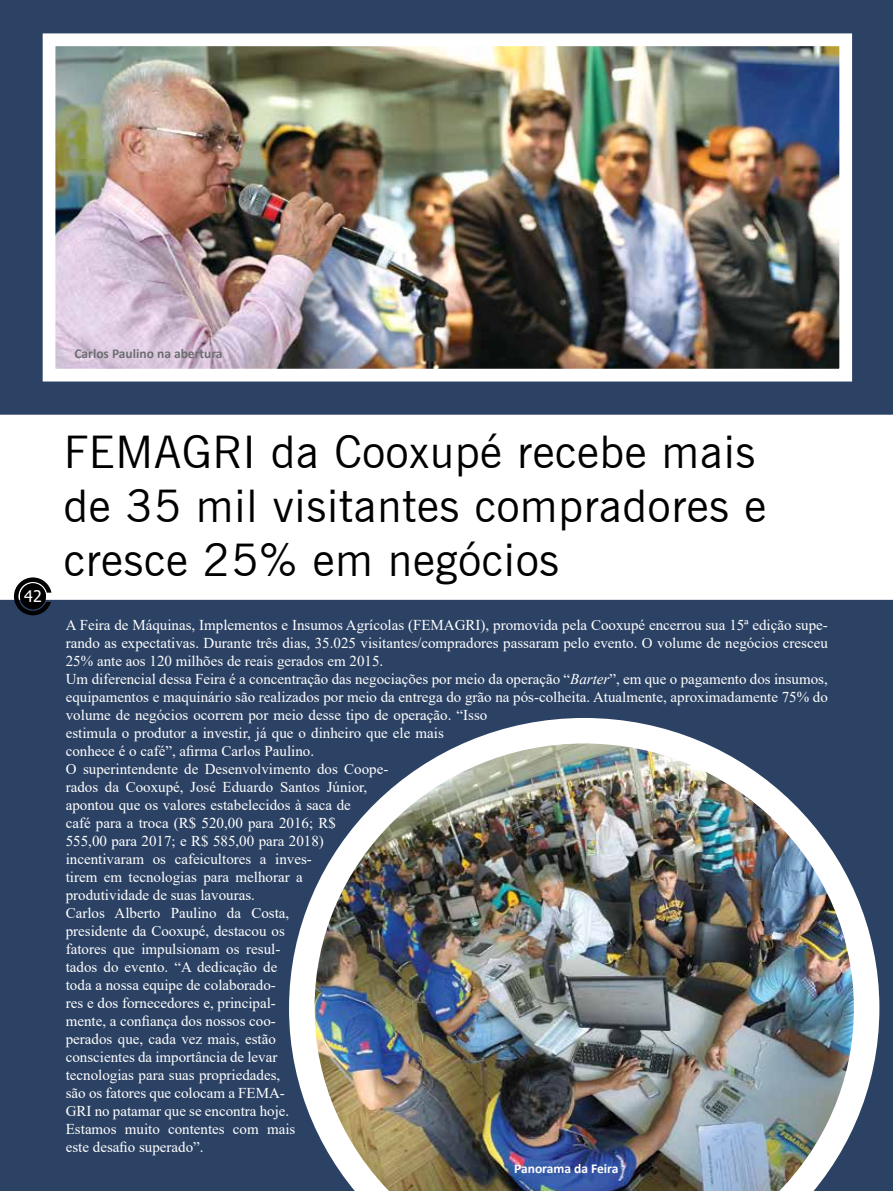
<style>
.page{position:relative;width:893px;height:1191px;background:#2c4264}
.page>*{position:absolute;margin:0;border:0;box-sizing:border-box;transform-origin:0 0}
.t1{font:45px/54px "News Gothic BT";letter-spacing:.02em;color:#000}
.t2{font:15.9px "Tahoma";color:#fff}
.t3{font:15px/18px "Times New Roman";color:#fff}
.t4{font:700 13.5px "Calibri";color:#6d6e71}
.t5{font:700 13.5px "Calibri";color:#fff}
.s1{font-style:italic}
</style>
<div class="page">
<div style="left:0;top:415px;width:893px;height:185px;background:#fff"></div>
<img style="left:57px;top:47px;width:781px;height:320px">
<div style="left:43px;top:33px;width:809px;height:348px;border:13px solid #fff"></div>
<img style="left:289px;top:718px;width:590px;height:473px">
<svg style="left:14px;top:577px;width:37px;height:38px"></svg>
<p class="t4" style="left:74px;top:344px;width:150px">Carlos Paulino na abertura</p>
<p class="t2" style="left:24px;top:585px;width:19px">42</p>
<h1 class="t1" style="left:64px;top:425px;width:704px">FEMAGRI da Cooxupé recebe mais de 35 mil visitantes compradores e cresce 25% em negócios</h1>
<p class="t3" style="left:66px;top:616px;width:764px">A Feira de Máquinas, Implementos e Insumos Agrícolas (FEMAGRI), promovida pela Cooxupé encerrou sua 15ª edição supe&shy;rando as expectativas. Durante três dias, 35.025 visitantes/compradores passaram pelo evento. O volume de negócios cresceu 25% ante aos 120 milhões de reais gerados em 2015.<br>Um diferencial dessa Feira é a concentração das negociações por meio da operação “<span class="s1">Barter</span>”, em que o pagamento dos insumos, equipamentos e maquinário são realizados por meio da entrega do grão na pós-colheita. Atualmente, aproximadamente 75% do volume de negócios ocorrem por meio desse tipo de operação. “Isso<br>estimula o produtor a investir, já que o dinheiro que ele mais<br>conhece é o café”, afirma Carlos Paulino.<br>O superintendente de Desenvolvimento dos Coope-<br>rados da Cooxupé, José Eduardo Santos Júnior,<br>apontou que os valores estabelecidos à saca de<br>café para a troca (R$ 520,00 para 2016; R$<br>555,00 para 2017; e R$ 585,00 para 2018)<br>incentivaram os cafeicultores a inves-<br>tirem em tecnologias para melhorar a<br>produtividade de suas lavouras.<br>Carlos Alberto Paulino da Costa,<br>presidente da Cooxupé, destacou os<br>fatores que impulsionam os resul-<br>tados do evento. “A dedicação de<br>toda a nossa equipe de colaborado-<br>res e dos fornecedores e, principal-<br>mente, a confiança dos nossos coo-<br>perados que, cada vez mais, estão<br>conscientes da importância de levar<br>tecnologias para suas propriedades,<br>são os fatores que colocam a FEMA-<br>GRI no patamar que se encontra hoje.<br>Estamos muito contentes com mais<br>este desafio superado”.</p>
<p class="t5" style="left:514px;top:1159px;width:106px">Panorama da Feira</p>
</div>
